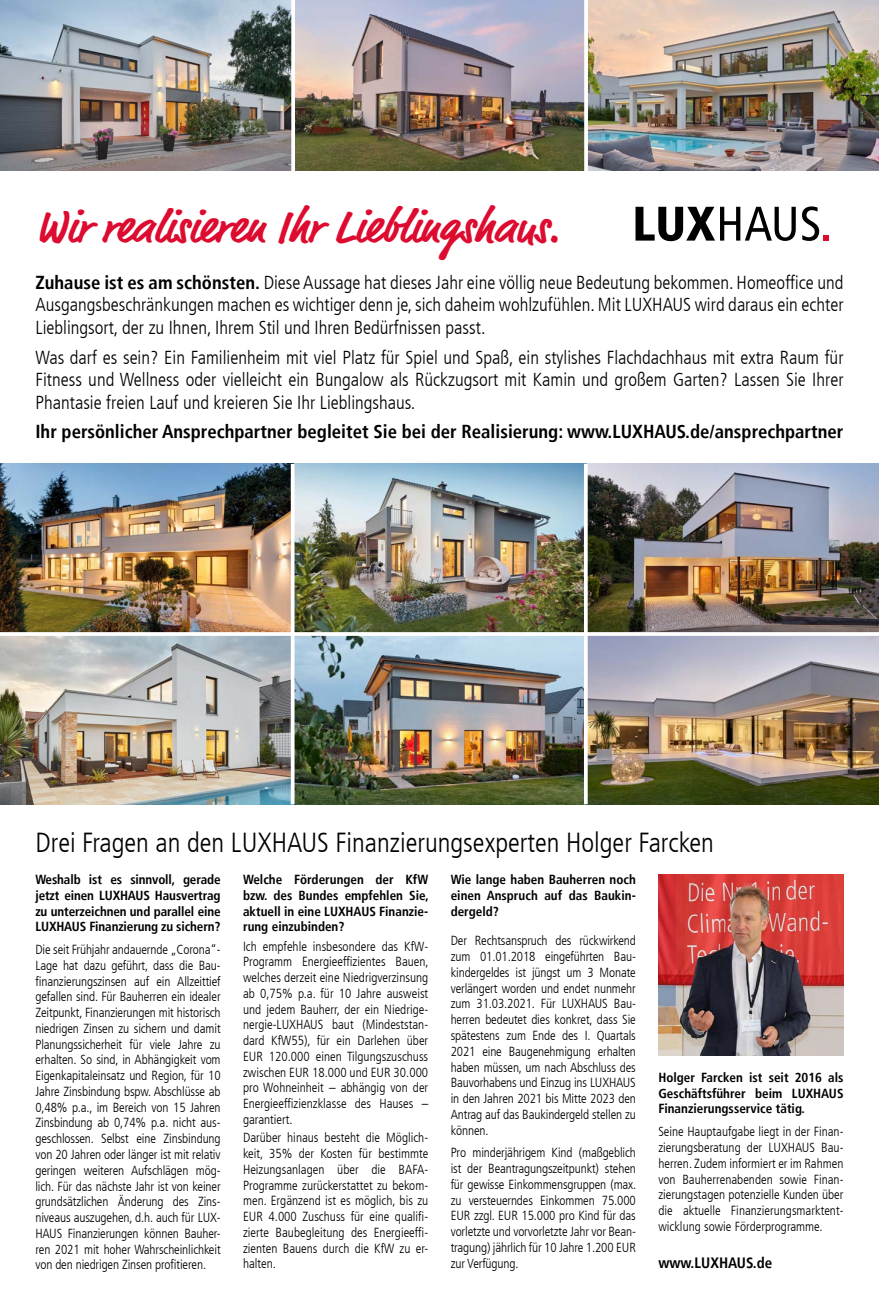
<style>
.page{position:relative;width:879px;height:1312px;background:#fff}
.page>*{position:absolute;margin:0;border:0;box-sizing:border-box;transform-origin:0 0}
.t1{font:700 46.25px "Market Offc";color:#dd0b2f}
.t2{font:300 condensed 27.5px "Frutiger LT";color:#000}
.t3{font:300 condensed 18.75px/22.5px "Frutiger LT";color:#000;text-align:justify}
.t4{font:700 condensed 18.75px "Frutiger LT";color:#000}
.t5{font:700 condensed 15px "Frutiger LT";color:#000}
.t6{font:300 condensed 13.12px/15.8px "Frutiger LT";letter-spacing:-.01em;color:#000;text-align:justify}
.t7{font:700 condensed 13.12px/15.8px "Frutiger LT";color:#000;text-align:justify}
.s1{font-weight:700}
</style>
<div class="page">
<img style="left:658px;top:874px;width:185px;height:181px">
<img style="left:294px;top:463px;width:585px;height:341px">
<img style="left:0;top:0;width:879px;height:170px">
<img style="left:0;top:635px;width:291px;height:169px">
<img style="left:0;top:463px;width:584px;height:169px">
<svg style="left:291px;top:0;width:4px;height:171px"></svg>
<svg style="left:584px;top:0;width:4px;height:171px"></svg>
<svg style="left:584px;top:463px;width:4px;height:341px"></svg>
<svg style="left:635px;top:206px;width:194px;height:35px"></svg>
<hr style="left:291px;top:463px;width:3px;height:341px;background:#fff">
<hr style="left:0;top:632px;width:879px;height:3px;background:#fff">
<h1 class="t1" style="left:35px;top:199px;width:526px">Wir realisieren Ihr Lieblingshaus.</h1>
<p class="t3" style="left:35px;top:271px;width:809px"><span class="s1">Zuhause ist es am schönsten.</span> Diese Aussage hat dieses Jahr eine völlig neue Bedeutung bekommen. Homeoffice und Ausgangsbeschränkungen machen es wichtiger denn je, sich daheim wohlzufühlen. Mit LUXHAUS wird daraus ein echter Lieblingsort, der zu Ihnen, Ihrem Stil und Ihren Bedürfnissen passt.</p>
<p class="t3" style="left:35px;top:346px;width:809px">Was darf es sein? Ein Familienheim mit viel Platz für Spiel und Spaß, ein stylishes Flachdachhaus mit extra Raum für Fitness und Wellness oder vielleicht ein Bungalow als Rückzugsort mit Kamin und großem Garten? Lassen Sie Ihrer Phantasie freien Lauf und kreieren Sie Ihr Lieblingshaus.</p>
<h3 class="t4" style="left:35px;top:420px;width:809px">Ihr persönlicher Ansprechpartner begleitet Sie bei der Realisierung: www.LUXHAUS.de/ansprechpartner</h3>
<h2 class="t2" style="left:35px;top:826px;width:680px">Drei Fragen an den LUXHAUS Finanzierungsexperten Holger Farcken</h2>
<p class="t7" style="left:243px;top:871px;width:187px">Welche Förderungen der KfW bzw. des Bundes empfehlen Sie, aktuell in eine LUXHAUS Finanzie&shy;rung einzubinden?</p>
<p class="t6" style="left:243px;top:938px;width:187px">Ich empfehle insbesondere das KfW-Programm Energieeffizientes Bauen, welches derzeit eine Niedrigverzinsung ab 0,75% p.a. für 10 Jahre ausweist und jedem Bauherr, der ein Niedrige&shy;nergie-LUXHAUS baut (Mindeststan&shy;dard KfW55), für ein Darlehen über EUR 120.000 einen Tilgungszuschuss zwischen EUR 18.000 und EUR 30.000 pro Wohneinheit – abhängig von der Energieeffizienzklasse des Hauses – garantiert.</p>
<p class="t6" style="left:243px;top:1129px;width:187px">Darüber hinaus besteht die Möglich&shy;keit, 35% der Kosten für bestimmte Heizungsanlagen über die BAFA-Programme zurückerstattet zu bekom&shy;men. Ergänzend ist es möglich, bis zu EUR 4.000 Zuschuss für eine qualifi&shy;zierte Baubegleitung des Energieeffi&shy;zienten Bauens durch die KfW zu er&shy;halten.</p>
<p class="t7" style="left:451px;top:871px;width:187px">Wie lange haben Bauherren noch einen Anspruch auf das Baukin&shy;dergeld?</p>
<p class="t6" style="left:451px;top:933px;width:187px">Der Rechtsanspruch des rückwirkend zum 01.01.2018 eingeführten Bau&shy;kindergeldes ist jüngst um 3 Monate verlängert worden und endet nunmehr zum 31.03.2021. Für LUXHAUS Bau&shy;herren bedeutet dies konkret, dass Sie spätestens zum Ende des I. Quartals 2021 eine Baugenehmigung erhalten haben müssen, um nach Abschluss des Bauvorhabens und Einzug ins LUXHAUS in den Jahren 2021 bis Mitte 2023 den Antrag auf das Baukindergeld stellen zu können.</p>
<p class="t6" style="left:451px;top:1144px;width:187px">Pro minderjährigem Kind (maßgeblich ist der Beantragungszeitpunkt) stehen für gewisse Einkommensgruppen (max. zu versteuerndes Einkommen 75.000<br>EUR zzgl. EUR 15.000 pro Kind für das vorletzte und vorvorletzte Jahr vor Bean&shy;tragung) jährlich für 10 Jahre 1.200 EUR zur Verfügung.</p>
<p class="t7" style="left:35px;top:871px;width:187px">Weshalb ist es sinnvoll, gerade jetzt einen LUXHAUS Hausvertrag zu unterzeichnen und parallel eine LUXHAUS Finanzierung zu sichern?</p>
<p class="t6" style="left:35px;top:941px;width:187px">Die seit Frühjahr andauernde „Corona“- Lage hat dazu geführt, dass die Bau&shy;finanzierungszinsen auf ein Allzeittief gefallen sind. Für Bauherren ein idealer Zeitpunkt, Finanzierungen mit historisch niedrigen Zinsen zu sichern und damit Planungssicherheit für viele Jahre zu erhalten. So sind, in Abhängigkeit vom Eigenkapitaleinsatz und Region, für 10<br>Jahre Zinsbindung bspw. Abschlüsse ab 0,48% p.a., im Bereich von 15 Jahren Zinsbindung ab 0,74% p.a. nicht aus&shy;geschlossen. Selbst eine Zinsbindung von 20 Jahren oder länger ist mit relativ geringen weiteren Aufschlägen mög&shy;lich. Für das nächste Jahr ist von keiner grundsätzlichen Änderung des Zins&shy;niveaus auszugehen, d.h. auch für LUX-HAUS Finanzierungen können Bauher&shy;ren 2021 mit hoher Wahrscheinlichkeit von den niedrigen Zinsen profitieren.</p>
<p class="t7" style="left:658px;top:1069px;width:187px">Holger Farcken ist seit 2016 als Geschäftsführer beim LUXHAUS Finanzierungsservice tätig.</p>
<p class="t6" style="left:658px;top:1123px;width:187px">Seine Hauptaufgabe liegt in der Finan&shy;zierungsberatung der LUXHAUS Bau&shy;herren. Zudem informiert er im Rahmen von Bauherrenabenden sowie Finan&shy;zierungstagen potenzielle Kunden über die aktuelle Finanzierungsmarktent&shy;wicklung sowie Förderprogramme.</p>
<p class="t5" style="left:658px;top:1253px;width:115px">www.LUXHAUS.de</p>
</div>
